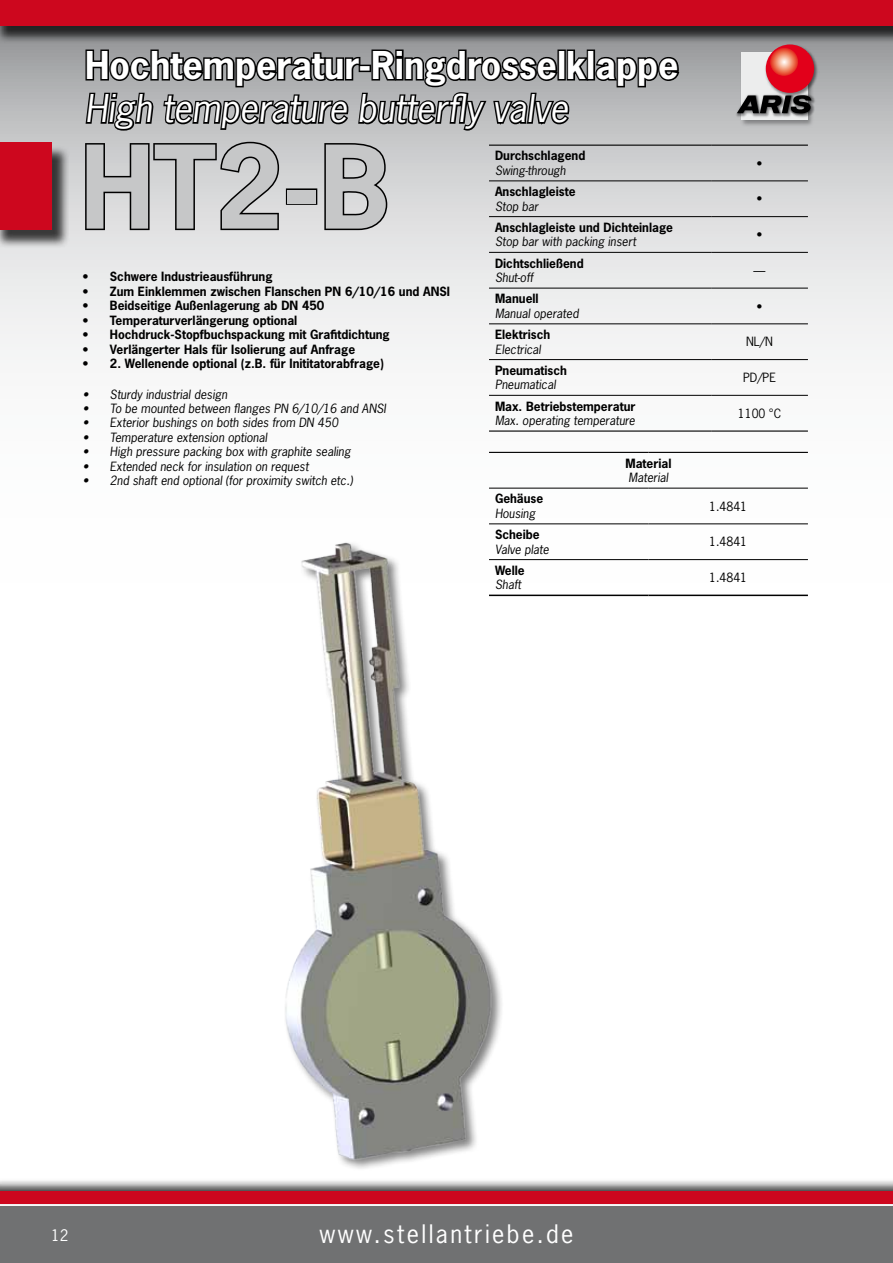
<style>
.page{position:relative;width:893px;height:1263px;background:#fff}
.page>*{position:absolute;margin:0;border:0;box-sizing:border-box;transform-origin:0 0}
.t1{font:700 108px "News Gothic Std";color:#c6c7c8}
.t2{font:700 36px "News Gothic Std";color:#fff}
.t3{font:italic 36px "News Gothic Std";color:#fff}
.t4{font:24px "News Gothic Std";letter-spacing:.1em;color:#fff}
.t5{font:15px "News Gothic Std";color:#fff}
.t6{font:700 12px "News Gothic Std";color:#000}
.t7{font:italic 12px "News Gothic Std";color:#000}
.t8{font:12px "News Gothic Std";color:#000}
</style>
<div class="page">
<div style="left:0;top:1206px;width:893px;height:57px;background:#707172"></div>
<svg style="left:0;top:45px;width:893px;height:552px"></svg>
<div style="left:0;top:145px;width:70px;height:104px;background:#000;opacity:.75"></div>
<div style="left:0;top:143px;width:51px;height:87px;background:#cd071e"></div>
<div style="left:0;top:0;width:893px;height:45px;background:#000;opacity:.75"></div>
<div style="left:0;top:0;width:893px;height:26px;background:#cd071e"></div>
<div style="left:0;top:1178px;width:893px;height:29px;background:#000;opacity:.75"></div>
<div style="left:0;top:1191px;width:893px;height:12px;background:#cd071e"></div>
<svg style="left:84px;top:140px;width:197px;height:92px;background:#aeafb0"></svg>
<div style="left:286px;top:188px;width:31px;height:17px;border:3px solid #000"></div>
<svg style="left:323px;top:142px;width:66px;height:90px;background:#a5a6a6"></svg>
<svg style="left:84px;top:48px;width:597px;height:84px;background:#727273"></svg>
<hr style="left:489px;top:181px;width:222px;height:1px;background:#000">
<hr style="left:711px;top:181px;width:97px;height:1px;background:#000">
<hr style="left:489px;top:216px;width:222px;height:1px;background:#000">
<hr style="left:711px;top:216px;width:97px;height:1px;background:#000">
<hr style="left:489px;top:252px;width:222px;height:1px;background:#000">
<hr style="left:711px;top:252px;width:97px;height:1px;background:#000">
<hr style="left:489px;top:288px;width:222px;height:1px;background:#000">
<hr style="left:711px;top:288px;width:97px;height:1px;background:#000">
<hr style="left:489px;top:324px;width:222px;height:1px;background:#000">
<hr style="left:711px;top:324px;width:97px;height:1px;background:#000">
<hr style="left:489px;top:359px;width:222px;height:1px;background:#000">
<hr style="left:711px;top:359px;width:97px;height:1px;background:#000">
<hr style="left:489px;top:395px;width:222px;height:1px;background:#000">
<hr style="left:711px;top:395px;width:97px;height:1px;background:#000">
<hr style="left:489px;top:145px;width:222px;height:1px;background:#000">
<hr style="left:711px;top:145px;width:97px;height:1px;background:#000">
<hr style="left:489px;top:430px;width:222px;height:2px;background:#000">
<hr style="left:711px;top:430px;width:97px;height:2px;background:#000">
<hr style="left:489px;top:488px;width:159px;height:1px;background:#000">
<hr style="left:648px;top:488px;width:160px;height:1px;background:#000">
<hr style="left:489px;top:524px;width:159px;height:1px;background:#000">
<hr style="left:648px;top:524px;width:160px;height:1px;background:#000">
<hr style="left:489px;top:452px;width:159px;height:1px;background:#000">
<hr style="left:648px;top:452px;width:160px;height:1px;background:#000">
<hr style="left:489px;top:559px;width:159px;height:1px;background:#000">
<hr style="left:648px;top:559px;width:160px;height:1px;background:#000">
<hr style="left:489px;top:595px;width:159px;height:1px;background:#000">
<hr style="left:648px;top:595px;width:160px;height:1px;background:#000">
<img style="left:229px;top:506px;width:307px;height:663px">
<img style="left:738px;top:49px;width:77px;height:79px">
<div style="left:741px;top:52px;width:66px;height:68px;background:#eceded"></div>
<img style="left:764px;top:43px;width:56px;height:55px">
<div style="left:766px;top:44px;width:48px;height:49px;background:#e2001a;border-radius:50%"></div>
<svg style="left:769px;top:47px;width:29px;height:29px"></svg>
<img style="left:735px;top:93px;width:81px;height:26px">
<img style="left:736px;top:95px;width:23px;height:20px">
<img style="left:759px;top:114px;width:22px;height:1px">
<img style="left:790px;top:94px;width:23px;height:21px">
<svg style="left:737px;top:95px;width:74px;height:19px"></svg>
<h2 class="t2" style="left:85px;top:42px;width:595px">Hochtemperatur-Ringdrosselklappe</h2>
<h2 class="t3" style="left:85px;top:86px;width:485px">High temperature butterfly valve</h2>
<p class="t6" style="left:495px;top:148px;width:92px">Durchschlagend</p>
<p class="t7" style="left:495px;top:163px;width:72px">Swing-through</p>
<h1 class="t1" style="left:81px;top:116px;width:311px">HT2-B</h1>
<p class="t6" style="left:495px;top:184px;width:82px">Anschlagleiste</p>
<p class="t7" style="left:495px;top:198px;width:45px">Stop bar</p>
<p class="t6" style="left:495px;top:219px;width:180px">Anschlagleiste und Dichteinlage</p>
<p class="t7" style="left:495px;top:234px;width:143px">Stop bar with packing insert</p>
<p class="t6" style="left:83px;top:269px;width:191px">• Schwere Industrieausführung</p>
<p class="t6" style="left:83px;top:283px;width:369px">• Zum Einklemmen zwischen Flanschen PN 6/10/16 und ANSI</p>
<p class="t6" style="left:83px;top:298px;width:243px">• Beidseitige Außenlagerung ab DN 450</p>
<p class="t6" style="left:83px;top:312px;width:216px">• Temperaturverlängerung optional</p>
<p class="t6" style="left:83px;top:327px;width:308px">• Hochdruck-Stopfbuchspackung mit Grafitdichtung</p>
<p class="t6" style="left:83px;top:341px;width:274px">• Verlängerter Hals für Isolierung auf Anfrage</p>
<p class="t6" style="left:83px;top:355px;width:303px">• 2. Wellenende optional (z.B. für Inititatorabfrage)</p>
<p class="t7" style="left:83px;top:386px;width:146px">• Sturdy industrial design</p>
<p class="t7" style="left:83px;top:401px;width:305px">• To be mounted between flanges PN 6/10/16 and ANSI</p>
<p class="t7" style="left:83px;top:415px;width:257px">• Exterior bushings on both sides from DN 450</p>
<p class="t7" style="left:83px;top:429px;width:186px">• Temperature extension optional</p>
<p class="t7" style="left:83px;top:444px;width:269px">• High pressure packing box with graphite sealing</p>
<p class="t7" style="left:83px;top:458px;width:227px">• Extended neck for insulation on request</p>
<p class="t7" style="left:83px;top:473px;width:271px">• 2nd shaft end optional (for proximity switch etc.)</p>
<p class="t6" style="left:495px;top:255px;width:90px">Dichtschließend</p>
<p class="t7" style="left:495px;top:270px;width:40px">Shut-off</p>
<p class="t6" style="left:495px;top:291px;width:45px">Manuell</p>
<p class="t7" style="left:495px;top:306px;width:85px">Manual operated</p>
<p class="t6" style="left:495px;top:327px;width:57px">Elektrisch</p>
<p class="t7" style="left:495px;top:341px;width:48px">Electrical</p>
<p class="t6" style="left:495px;top:362px;width:73px">Pneumatisch</p>
<p class="t7" style="left:495px;top:377px;width:62px">Pneumatical</p>
<p class="t6" style="left:495px;top:398px;width:142px">Max. Betriebstemperatur</p>
<p class="t7" style="left:495px;top:413px;width:141px">Max. operating temperature</p>
<p class="t6" style="left:495px;top:491px;width:50px">Gehäuse</p>
<p class="t7" style="left:495px;top:506px;width:42px">Housing</p>
<p class="t6" style="left:495px;top:527px;width:46px">Scheibe</p>
<p class="t7" style="left:495px;top:541px;width:55px">Valve plate</p>
<p class="t6" style="left:495px;top:562px;width:31px">Welle</p>
<p class="t7" style="left:495px;top:577px;width:28px">Shaft</p>
<p class="t6" style="left:625px;top:455px;width:47px">Material</p>
<p class="t7" style="left:629px;top:470px;width:41px">Material</p>
<p class="t8" style="left:757px;top:155px;width:7px">•</p>
<p class="t8" style="left:757px;top:191px;width:7px">•</p>
<p class="t8" style="left:757px;top:227px;width:7px">•</p>
<p class="t8" style="left:754px;top:263px;width:13px">—</p>
<p class="t8" style="left:757px;top:298px;width:7px">•</p>
<p class="t8" style="left:746px;top:334px;width:28px">NL/N</p>
<p class="t8" style="left:743px;top:370px;width:34px">PD/PE</p>
<p class="t8" style="left:738px;top:406px;width:45px">1100 °C</p>
<p class="t8" style="left:709px;top:498px;width:40px">1.4841</p>
<p class="t8" style="left:709px;top:534px;width:40px">1.4841</p>
<p class="t8" style="left:709px;top:570px;width:40px">1.4841</p>
<p class="t5" style="left:51px;top:1225px;width:19px">12</p>
<h3 class="t4" style="left:319px;top:1219px;width:255px">www.stellantriebe.de</h3>
</div>
